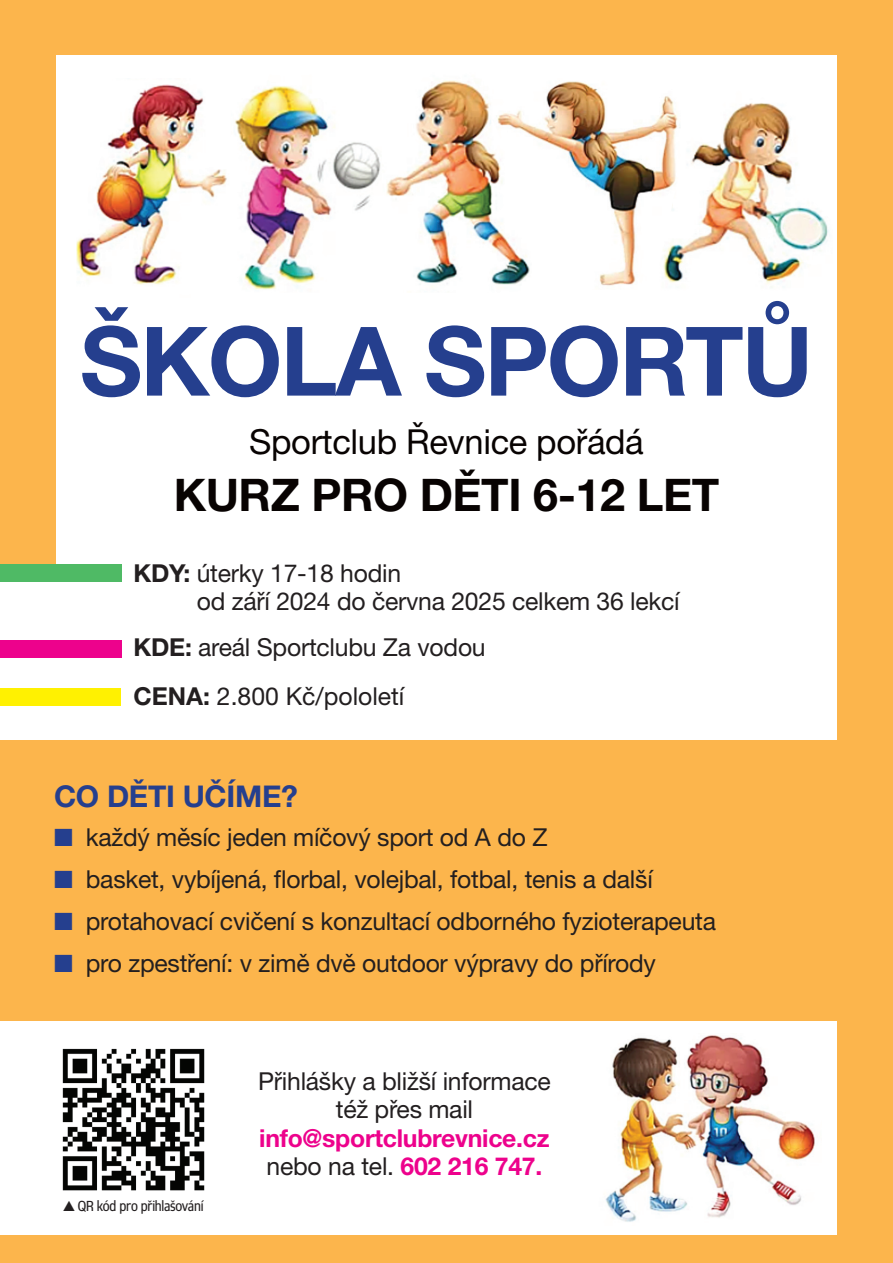
<style>
.page{position:relative;width:893px;height:1263px;background:#fff}
.page>*{position:absolute;margin:0;border:0;box-sizing:border-box;transform-origin:0 0}
.t1{font:700 96px "Helvetica Neue LT Pro";letter-spacing:-.02em;color:#253f8e}
.t2{font:700 45px "Helvetica Neue LT Pro";letter-spacing:-.01em;color:#080302}
.t3{font:34.5px "Helvetica Neue LT Pro";letter-spacing:-.01em;color:#080302}
.t4{font:700 30px "Helvetica Neue LT Pro";letter-spacing:-.01em;color:#253f8e}
.t5{font:24.75px/28px "Helvetica Neue LT Pro";letter-spacing:-.01em;color:#231f20}
.t6{font:700 24.75px/28.5px "Helvetica Neue LT Pro";letter-spacing:-.01em;color:#ed028c}
.t7{font:semi-condensed 14.4px "Robusta TL Pro";letter-spacing:-.015em;color:#231f20;scale:.96 1}
.s1{font-weight:700}
.s2{color:#253f8e}
.s3{font-family:"Baueronex";font-stretch:normal}
.s4{font-weight:400;color:#231f20}
</style>
<div class="page">
<div style="left:0;top:1236px;width:893px;height:27px;background:#fcb54c"></div>
<div style="left:0;top:0;width:56px;height:572px;background:#fcb54c"></div>
<div style="left:837px;top:0;width:56px;height:1263px;background:#fcb54c"></div>
<div style="left:0;top:740px;width:885px;height:280px;background:#fcb54c"></div>
<div style="left:0;top:564px;width:121px;height:17px;background:#4fba65"></div>
<div style="left:0;top:641px;width:121px;height:17px;background:#ed028c"></div>
<div style="left:0;top:688px;width:121px;height:17px;background:#fff101"></div>
<img style="left:62px;top:1048px;width:143px;height:143px">
<img style="left:605px;top:1035px;width:210px;height:187px">
<div style="left:0;top:0;width:893px;height:54px;background:#fcb54c"></div>
<img style="left:76px;top:84px;width:151px;height:201px">
<img style="left:235px;top:80px;width:257px;height:210px">
<img style="left:492px;top:81px;width:161px;height:205px">
<img style="left:653px;top:96px;width:176px;height:191px">
<h1 class="t1" style="left:80px;top:301px;width:734px">Škola sportů</h1>
<h3 class="t3" style="left:249px;top:421px;width:396px">Sportclub Řevnice pořádá</h3>
<h2 class="t2" style="left:174px;top:467px;width:170px">KURZ PRO</h2>
<h2 class="t2" style="left:420px;top:467px;width:55px">DĚTI</h2>
<h2 class="t2" style="left:533px;top:467px;width:186px">6-12 LET</h2>
<p class="t5" style="left:197px;top:559px;width:484px;text-indent:-63px"><span class="s1">KDY:</span> úterky 17-18 hodin<br>od září 2024 do června 2025 celkem 36 lekcí</p>
<p class="t5" style="left:133px;top:623px;width:354px;line-height:48.4px"><span class="s1">KDE:</span> areál Sportclubu Za vodou<br><span class="s1">CENA:</span> 2.800 Kč/pololetí</p>
<p class="t4" style="left:54px;top:777px;width:245px">Co děti učíme?</p>
<p class="t5" style="left:54px;top:823px;width:495px"><span class="s2">■</span> každý měsíc jeden míčový sport od A do Z</p>
<p class="t5" style="left:54px;top:865px;width:600px"><span class="s2">■</span> basket, vybíjená, florbal, volejbal, fotbal, tenis a další</p>
<p class="t5" style="left:54px;top:907px;width:663px"><span class="s2">■</span> protahovací cvičení s konzultací odborného fyzioterapeuta</p>
<p class="t5" style="left:54px;top:949px;width:603px"><span class="s2">■</span> pro zpestření: v zimě dvě outdoor výpravy do přírody</p>
<p class="t7" style="left:63px;top:1197px;width:148px"><span class="s3">I</span> QR kód pro přihlašování</p>
<p class="t5" style="left:258px;top:1066px;width:294px;line-height:28.5px;text-align:center">Přihlášky a bližší informace též přes mail</p>
<p class="t6" style="left:259px;top:1123px;width:292px">info@sportclubrevnice.cz <span class="s4">nebo na tel.</span> 602 216 747.</p>
</div>
